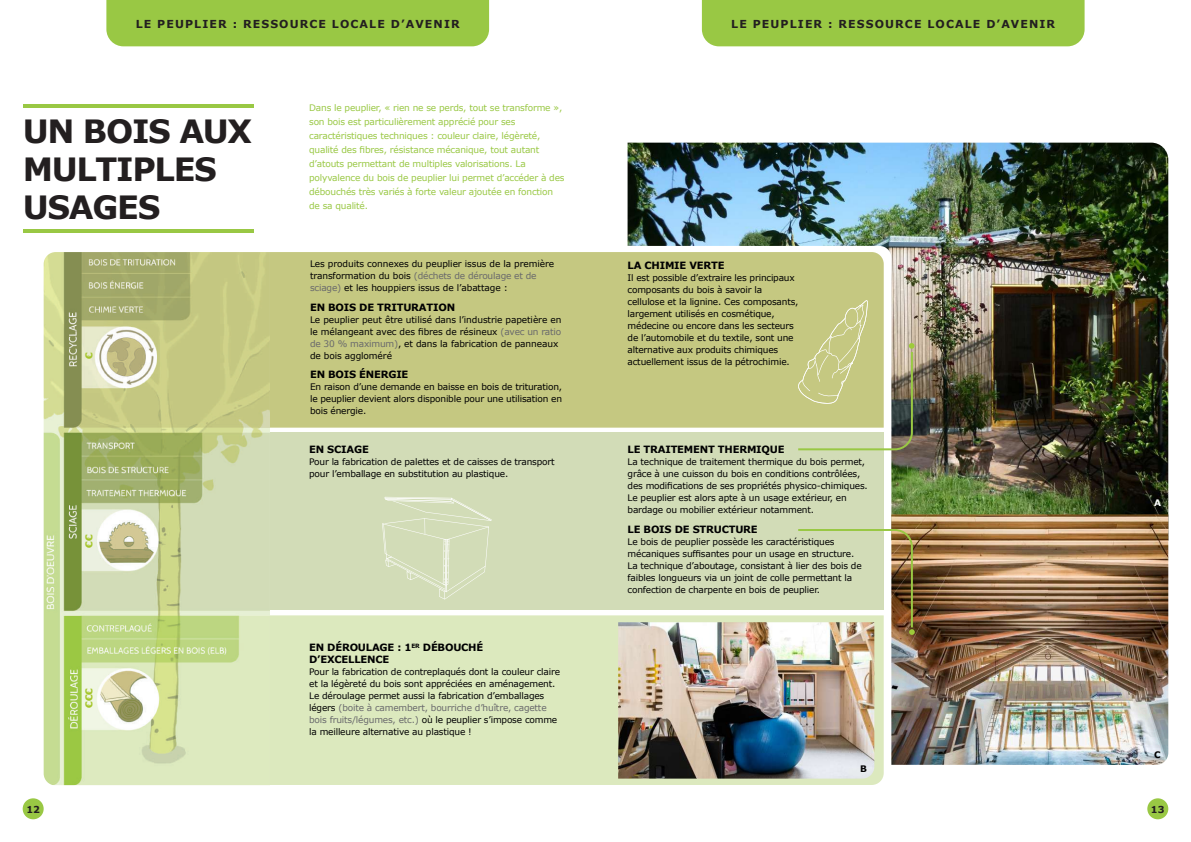
<style>
.page{position:relative;width:1191px;height:842px;background:#fff}
.page>*{position:absolute;margin:0;border:0;box-sizing:border-box;transform-origin:0 0}
.t1{font:700 32px/38.4px "Verdana";letter-spacing:-.04em;color:#231f20}
.t2{font:700 11px "Verdana";letter-spacing:.1em;color:#231f20}
.t3{font:700 10px/12px "Verdana";letter-spacing:-.02em;color:#000001}
.t4{font:700 9.6px "Verdana";color:#231f20}
.t5{font:700 9.5px "Verdana";color:#a5c52a}
.t6{font:9px/12px "Verdana";letter-spacing:-.02em;color:#000001}
.t7{font:9px/14px "Verdana";letter-spacing:-.02em;color:#99c844}
.t8{font:700 9px "Verdana";color:#000001}
.t9{font:700 9px "Verdana";color:#fff}
.s1{color:#69696c}
</style>
<div class="page">
<img style="left:44px;top:252px;width:226px;height:533px">
<img style="left:627px;top:143px;width:541px;height:371px">
<svg style="left:289px;top:246px;width:602px;height:282px"></svg>
<div style="left:270px;top:252px;width:613px;height:176px;background:#c5c881"></div>
<div style="left:270px;top:433px;width:613px;height:177px;background:#d2dcb7"></div>
<div style="left:270px;top:615px;width:613px;height:170px;background:#dce9be"></div>
<img style="left:891px;top:514px;width:277px;height:251px">
<hr style="left:23px;top:229px;width:230px;height:4px;background:#99c844">
<hr style="left:23px;top:104px;width:230px;height:4px;background:#99c844">
<img style="left:618px;top:622px;width:256px;height:157px">
<svg style="left:382px;top:497px;width:110px;height:102px"></svg>
<div style="left:106px;top:0;width:383px;height:46px;background:#99c844"></div>
<div style="left:702px;top:0;width:382px;height:46px;background:#99c844"></div>
<svg style="left:796px;top:528px;width:118px;height:107px"></svg>
<svg style="left:796px;top:300px;width:118px;height:151px"></svg>
<div style="left:23px;top:798px;width:21px;height:21px;background:#99c844;border-radius:50%"></div>
<div style="left:1147px;top:798px;width:21px;height:21px;background:#99c844;border-radius:50%"></div>
<p class="t2" style="left:136px;top:17px;width:325px">LE PEUPLIER : RESSOURCE LOCALE D’AVENIR</p>
<p class="t2" style="left:731px;top:17px;width:325px">LE PEUPLIER : RESSOURCE LOCALE D’AVENIR</p>
<h1 class="t1" style="left:23px;top:112px;width:231px">UN BOIS AUX<br>MULTIPLES<br>USAGES</h1>
<p class="t5" style="left:83px;top:359px;width:8px;rotate:-90deg">€</p>
<p class="t5" style="left:83px;top:548px;width:15px;rotate:-90deg">€€</p>
<p class="t5" style="left:83px;top:708px;width:22px;rotate:-90deg">€€€</p>
<p class="t7" style="left:309px;top:101px;width:257px">Dans le peuplier, « rien ne se perds, tout se transforme », son bois est particulièrement apprécié pour ses caractéristiques techniques : couleur claire, légèreté, qualité des fibres, résistance mécanique, tout autant d’atouts permettant de multiples valorisations. La polyvalence du bois de peuplier lui permet d’accéder à des débouchés très variés à forte valeur ajoutée en fonction de sa qualité.</p>
<p class="t6" style="left:310px;top:258px;width:246px">Les produits connexes du peuplier issus de la première transformation du bois <span class="s1">(déchets de déroulage et de sciage)</span> et les houppiers issus de l’abattage :</p>
<p class="t3" style="left:310px;top:301px;width:147px">EN BOIS DE TRITURATION</p>
<p class="t6" style="left:310px;top:313px;width:253px">Le peuplier peut être utilisé dans l’industrie papetière en le mélangeant avec des fibres de résineux <span class="s1">(avec un ratio de 30 % maximum)</span>, et dans la fabrication de panneaux de bois aggloméré</p>
<p class="t3" style="left:310px;top:368px;width:100px">EN BOIS ÉNERGIE</p>
<p class="t6" style="left:310px;top:381px;width:253px;text-align:justify">En raison d’une demande en baisse en bois de trituration, le peuplier devient alors disponible pour une utilisation en bois énergie.</p>
<p class="t3" style="left:309px;top:444px;width:61px">EN SCIAGE</p>
<p class="t6" style="left:309px;top:456px;width:247px">Pour la fabrication de palettes et de caisses de transport pour l’emballage en substitution au plastique.</p>
<p class="t3" style="left:309px;top:642px;width:176px">EN DÉROULAGE : 1<sup>ER</sup> DÉBOUCHÉ<br>D’EXCELLENCE</p>
<p class="t6" style="left:309px;top:666px;width:252px">Pour la fabrication de contreplaqués dont la couleur claire et la légèreté du bois sont appréciées en aménagement.<br>Le déroulage permet aussi la fabrication d’emballages légers <span class="s1">(boite à camembert, bourriche d’huître, cagette bois fruits/légumes, etc.)</span> où le peuplier s’impose comme la meilleure alternative au plastique !</p>
<p class="t3" style="left:627px;top:259px;width:98px">LA CHIMIE VERTE</p>
<p class="t6" style="left:627px;top:272px;width:172px">Il est possible d’extraire les principaux composants du bois à savoir la cellulose et la lignine. Ces composants, largement utilisés en cosmétique, médecine ou encore dans les secteurs de l’automobile et du textile, sont une alternative aux produits chimiques actuellement issus de la pétrochimie.</p>
<p class="t3" style="left:627px;top:444px;width:158px">LE TRAITEMENT THERMIQUE</p>
<p class="t6" style="left:627px;top:456px;width:242px">La technique de traitement thermique du bois permet, grâce à une cuisson du bois en conditions contrôlées, des modifications de ses propriétés physico-chimiques.<br>Le peuplier est alors apte à un usage extérieur, en bardage ou mobilier extérieur notamment.</p>
<p class="t3" style="left:627px;top:523px;width:132px">LE BOIS DE STRUCTURE</p>
<p class="t6" style="left:627px;top:536px;width:236px">Le bois de peuplier possède les caractéristiques mécaniques suffisantes pour un usage en structure.<br>La technique d’aboutage, consistant à lier des bois de faibles longueurs via un joint de colle permettant la confection de charpente en bois de peuplier.</p>
<p class="t8" style="left:860px;top:762px;width:8px">B</p>
<p class="t9" style="left:1154px;top:497px;width:8px">A</p>
<p class="t8" style="left:1154px;top:749px;width:8px">C</p>
<p class="t4" style="left:26px;top:803px;width:15px">12</p>
<p class="t4" style="left:1151px;top:803px;width:15px">13</p>
</div>
